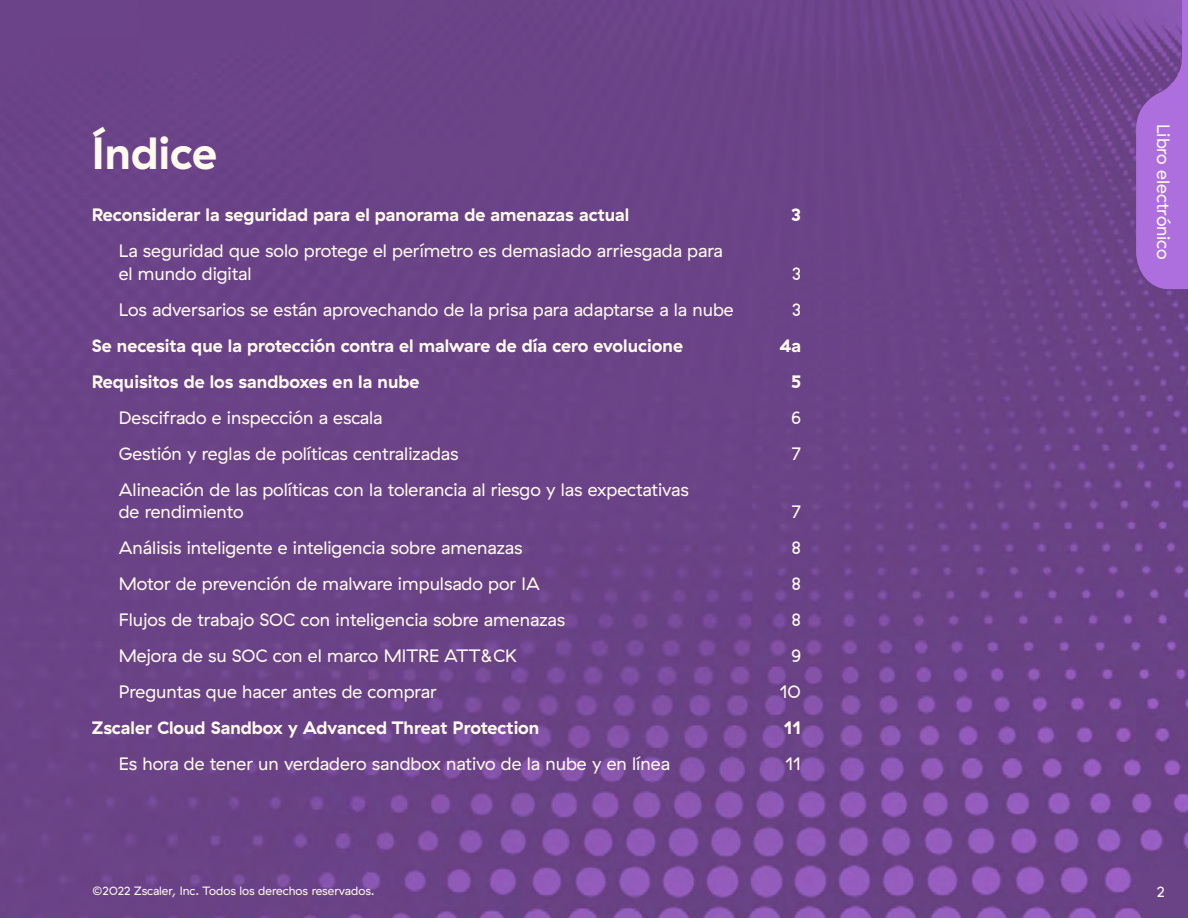
<style>
.page{position:relative;width:1188px;height:918px;background:#fff}
.page>*{position:absolute;margin:0;border:0;box-sizing:border-box;transform-origin:0 0}
.t1{font:700 45px "GT Haptik ZS";color:#fffaee}
.t2{font:18px/22.5px "GT Haptik ZS";color:#fffaee}
.t3{font:700 18px "GT Haptik ZS";color:#fffaee}
.t4{font:15px "GT Haptik ZS";color:#fffaee}
.t5{font:12px "GT Haptik ZS";color:#fffaee}
</style>
<div class="page">
<img style="left:0;top:0;width:1188px;height:918px">
<svg style="left:1136px;top:0;width:52px;height:289px;background:#9d64c8"></svg>
<div style="left:1136px;top:865px;width:52px;height:53px;background:#6a4386"></div>
<h1 class="t1" style="left:92px;top:126px;width:127px">Índice</h1>
<p class="t3" style="left:92px;top:204px;width:539px">Reconsiderar la seguridad para el panorama de amenazas actual</p>
<p class="t3" style="left:791px;top:204px;width:12px">3</p>
<p class="t2" style="left:119px;top:240px;width:606px">La seguridad que solo protege el perímetro es demasiado arriesgada para el mundo digital</p>
<p class="t2" style="left:792px;top:263px;width:11px">3</p>
<p class="t2" style="left:119px;top:299px;width:616px">Los adversarios se están aprovechando de la prisa para adaptarse a la nube</p>
<p class="t2" style="left:792px;top:299px;width:11px">3</p>
<p class="t3" style="left:92px;top:335px;width:593px">Se necesita que la protección contra el malware de día cero evolucione</p>
<p class="t3" style="left:780px;top:335px;width:23px">4a</p>
<p class="t3" style="left:92px;top:371px;width:329px">Requisitos de los sandboxes en la nube</p>
<p class="t3" style="left:791px;top:371px;width:12px">5</p>
<p class="t2" style="left:119px;top:407px;width:265px">Descifrado e inspección a escala</p>
<p class="t2" style="left:791px;top:407px;width:12px">6</p>
<p class="t2" style="left:119px;top:443px;width:341px">Gestión y reglas de políticas centralizadas</p>
<p class="t2" style="left:792px;top:443px;width:11px">7</p>
<p class="t2" style="left:119px;top:479px;width:572px">Alineación de las políticas con la tolerancia al riesgo y las expectativas de rendimiento</p>
<p class="t2" style="left:792px;top:501px;width:11px">7</p>
<p class="t2" style="left:119px;top:537px;width:405px">Análisis inteligente e inteligencia sobre amenazas</p>
<p class="t2" style="left:792px;top:537px;width:11px">8</p>
<p class="t2" style="left:119px;top:573px;width:423px">Motor de prevención de malware impulsado por IA</p>
<p class="t2" style="left:792px;top:573px;width:11px">8</p>
<p class="t2" style="left:119px;top:609px;width:448px">Flujos de trabajo SOC con inteligencia sobre amenazas</p>
<p class="t2" style="left:792px;top:609px;width:11px">8</p>
<p class="t2" style="left:119px;top:645px;width:399px">Mejora de su SOC con el marco MITRE ATT&amp;CK</p>
<p class="t2" style="left:791px;top:645px;width:12px">9</p>
<p class="t2" style="left:119px;top:681px;width:320px">Preguntas que hacer antes de comprar</p>
<p class="t2" style="left:780px;top:681px;width:23px">10</p>
<p class="t3" style="left:92px;top:717px;width:449px">Zscaler Cloud Sandbox y Advanced Threat Protection</p>
<p class="t3" style="left:784px;top:717px;width:19px">11</p>
<p class="t2" style="left:119px;top:753px;width:553px">Es hora de tener un verdadero sandbox nativo de la nube y en línea</p>
<p class="t2" style="left:785px;top:753px;width:18px">11</p>
<p class="t2" style="left:1175px;top:124px;width:138px;rotate:90deg">Libro electrónico</p>
<p class="t5" style="left:93px;top:884px;width:284px">©2022 Zscaler, Inc. Todos los derechos reservados.</p>
<p class="t4" style="left:1157px;top:883px;width:10px">2</p>
</div>
